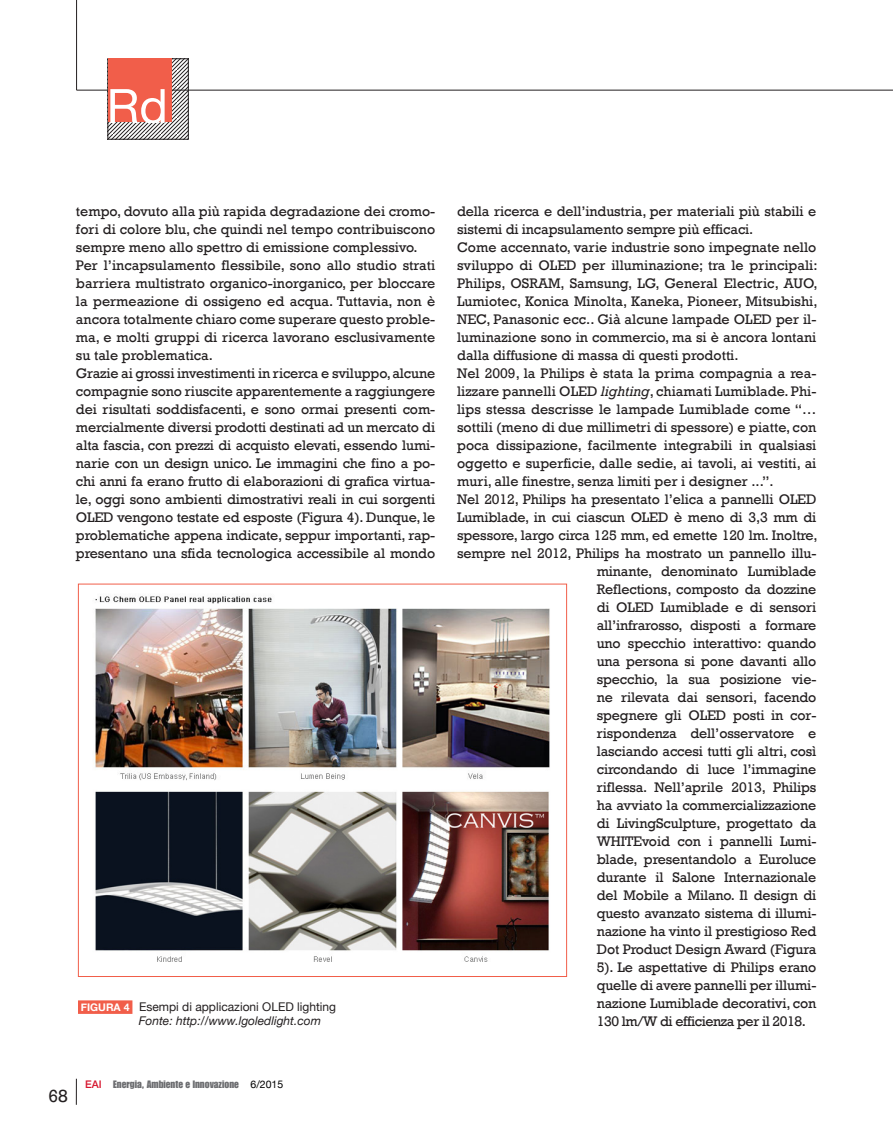
<style>
.page{position:relative;width:893px;height:1127px;background:#fff}
.page>*{position:absolute;margin:0;border:0;box-sizing:border-box;transform-origin:0 0}
.t1{font:18px "Rockwell";color:#231f20}
.t2{font:14.25px/18px "Rockwell";letter-spacing:-.01em;color:#231f20}
.t3{font:14.25px "Rockwell";letter-spacing:-.03em;color:#231f20}
.t4{font:12px/14.2px "Helvetica Neue";color:#231f20}
.t5{font:10.5px "Impact LT Std";color:#6c6d70}
.s1{font-style:italic}
.s2{font-weight:700;font-size:10.5px;color:#fff}
.s3{font-family:"Helvetica Neue";font-weight:500;color:#d7162e}
.s4{font-family:"Helvetica Neue";color:#000}
</style>
<div class="page">
<hr style="left:76px;top:0;width:1px;height:90px;background:#231f20">
<hr style="left:77px;top:90px;width:816px;height:1px;background:#231f20">
<svg style="left:108px;top:59px;width:80px;height:80px"></svg>
<div style="left:108px;top:58px;width:63px;height:64px;background:#f15e4a"></div>
<svg style="left:110px;top:89px;width:55px;height:33px"></svg>
<svg style="left:76px;top:1079px;width:1px;height:26px"></svg>
<div style="left:78px;top:1000px;width:54px;height:14px;background:#f15e4a"></div>
<img style="left:95px;top:596px;width:455px;height:366px">
<p class="t2" style="left:76px;top:202px;width:361px">tempo, dovuto alla più rapida degradazione dei cromo&shy;fori di colore blu, che quindi nel tempo contribuiscono sempre meno allo spettro di emissione complessivo.<br>Per l’incapsulamento flessibile, sono allo studio strati barriera multistrato organico-inorganico, per bloccare la permeazione di ossigeno ed acqua. Tuttavia, non è ancora totalmente chiaro come superare questo proble&shy;ma, e molti gruppi di ricerca lavorano esclusivamente su tale problematica.<br>Grazie ai grossi investimenti in ricerca e sviluppo, alcune compagnie sono riuscite apparentemente a raggiungere dei risultati soddisfacenti, e sono ormai presenti com&shy;mercialmente diversi prodotti destinati ad un mercato di alta fascia, con prezzi di acquisto elevati, essendo lumi&shy;narie con un design unico. Le immagini che fino a po&shy;chi anni fa erano frutto di elaborazioni di grafica virtua&shy;le, oggi sono ambienti dimostrativi reali in cui sorgenti OLED vengono testate ed esposte (Figura 4). Dunque, le problematiche appena indicate, seppur importanti, rap&shy;presentano una sfida tecnologica accessibile al mondo</p>
<p class="t2" style="left:457px;top:202px;width:361px">della ricerca e dell’industria, per materiali più stabili e</p>
<p class="t2" style="left:457px;top:220px;width:298px">sistemi di incapsulamento sempre più efficaci.</p>
<p class="t2" style="left:457px;top:238px;width:361px">Come accennato, varie industrie sono impegnate nello</p>
<p class="t2" style="left:457px;top:256px;width:362px">sviluppo di OLED per illuminazione; tra le principali:</p>
<p class="t2" style="left:457px;top:274px;width:362px">Philips, OSRAM, Samsung, LG, General Electric, AUO,</p>
<p class="t2" style="left:457px;top:292px;width:362px">Lumiotec, Konica Minolta, Kaneka, Pioneer, Mitsubishi,</p>
<p class="t2" style="left:457px;top:310px;width:360px">NEC, Panasonic ecc.. Già alcune lampade OLED per il-</p>
<p class="t2" style="left:457px;top:328px;width:361px">luminazione sono in commercio, ma si è ancora lontani</p>
<p class="t2" style="left:457px;top:346px;width:283px">dalla diffusione di massa di questi prodotti.</p>
<p class="t2" style="left:457px;top:364px;width:360px">Nel 2009, la Philips è stata la prima compagnia a rea-</p>
<p class="t2" style="left:457px;top:382px;width:360px">lizzare pannelli OLED <span class="s1">lighting</span>, chiamati Lumiblade. Phi-</p>
<p class="t2" style="left:457px;top:400px;width:361px">lips stessa descrisse le lampade Lumiblade come “…</p>
<p class="t2" style="left:457px;top:418px;width:361px">sottili (meno di due millimetri di spessore) e piatte, con</p>
<p class="t2" style="left:457px;top:436px;width:361px">poca dissipazione, facilmente integrabili in qualsiasi</p>
<p class="t2" style="left:457px;top:454px;width:361px">oggetto e superficie, dalle sedie, ai tavoli, ai vestiti, ai</p>
<p class="t2" style="left:457px;top:472px;width:318px">muri, alle finestre, senza limiti per i designer ...”.</p>
<p class="t2" style="left:457px;top:490px;width:361px">Nel 2012, Philips ha presentato l’elica a pannelli OLED</p>
<p class="t2" style="left:457px;top:508px;width:361px">Lumiblade, in cui ciascun OLED è meno di 3,3 mm di</p>
<p class="t2" style="left:457px;top:526px;width:362px">spessore, largo circa 125 mm, ed emette 120 lm. Inoltre,</p>
<p class="t2" style="left:457px;top:544px;width:360px">sempre nel 2012, Philips ha mostrato un pannello illu-</p>
<p class="t2" style="left:597px;top:562px;width:221px">minante, denominato Lumiblade</p>
<p class="t2" style="left:597px;top:580px;width:221px">Reflections, composto da dozzine</p>
<p class="t2" style="left:597px;top:598px;width:221px">di OLED Lumiblade e di sensori</p>
<p class="t2" style="left:597px;top:616px;width:221px">all’infrarosso, disposti a formare</p>
<p class="t2" style="left:597px;top:634px;width:221px">uno specchio interattivo: quando</p>
<p class="t2" style="left:597px;top:652px;width:221px">una persona si pone davanti allo</p>
<p class="t2" style="left:597px;top:670px;width:220px">specchio, la sua posizione vie-</p>
<p class="t2" style="left:597px;top:688px;width:221px">ne rilevata dai sensori, facendo</p>
<p class="t2" style="left:597px;top:706px;width:220px">spegnere gli OLED posti in cor-</p>
<p class="t2" style="left:597px;top:724px;width:221px">rispondenza dell’osservatore e</p>
<p class="t2" style="left:597px;top:742px;width:221px">lasciando accesi tutti gli altri, così</p>
<p class="t2" style="left:597px;top:760px;width:221px">circondando di luce l’immagine</p>
<p class="t2" style="left:597px;top:778px;width:221px">riflessa. Nell’aprile 2013, Philips</p>
<p class="t2" style="left:597px;top:796px;width:221px">ha avviato la commercializzazione</p>
<p class="t2" style="left:597px;top:814px;width:221px">di LivingSculpture, progettato da</p>
<p class="t2" style="left:597px;top:832px;width:220px">WHITEvoid con i pannelli Lumi-</p>
<p class="t2" style="left:597px;top:850px;width:221px">blade, presentandolo a Euroluce</p>
<p class="t2" style="left:597px;top:868px;width:221px">durante il Salone Internazionale</p>
<p class="t2" style="left:597px;top:886px;width:221px">del Mobile a Milano. Il design di</p>
<p class="t2" style="left:597px;top:904px;width:220px">questo avanzato sistema di illumi-</p>
<p class="t2" style="left:597px;top:922px;width:221px">nazione ha vinto il prestigioso Red</p>
<p class="t2" style="left:597px;top:940px;width:221px">Dot Product Design Award (Figura</p>
<p class="t2" style="left:597px;top:958px;width:221px">5). Le aspettative di Philips erano</p>
<p class="t2" style="left:597px;top:976px;width:220px">quelle di avere pannelli per illumi-</p>
<p class="t2" style="left:597px;top:994px;width:221px">nazione Lumiblade decorativi, con</p>
<p class="t3" style="left:597px;top:1013px;width:211px">130 lm/W di efficienza per il 2018.</p>
<p class="t4" style="left:139px;top:1000px;width:199px;text-indent:-58px"><span class="s2">FIGURA 4</span> Esempi di applicazioni OLED lighting<br><span class="s1">Fonte: http://www.lgoledlight.com</span></p>
<p class="t1" style="left:49px;top:1086px;width:21px">68</p>
<p class="t5" style="left:85px;top:1078px;width:200px"><span class="s3">EAI</span> Energia, Ambiente e Innovazione <span class="s4">6/2015</span></p>
</div>
